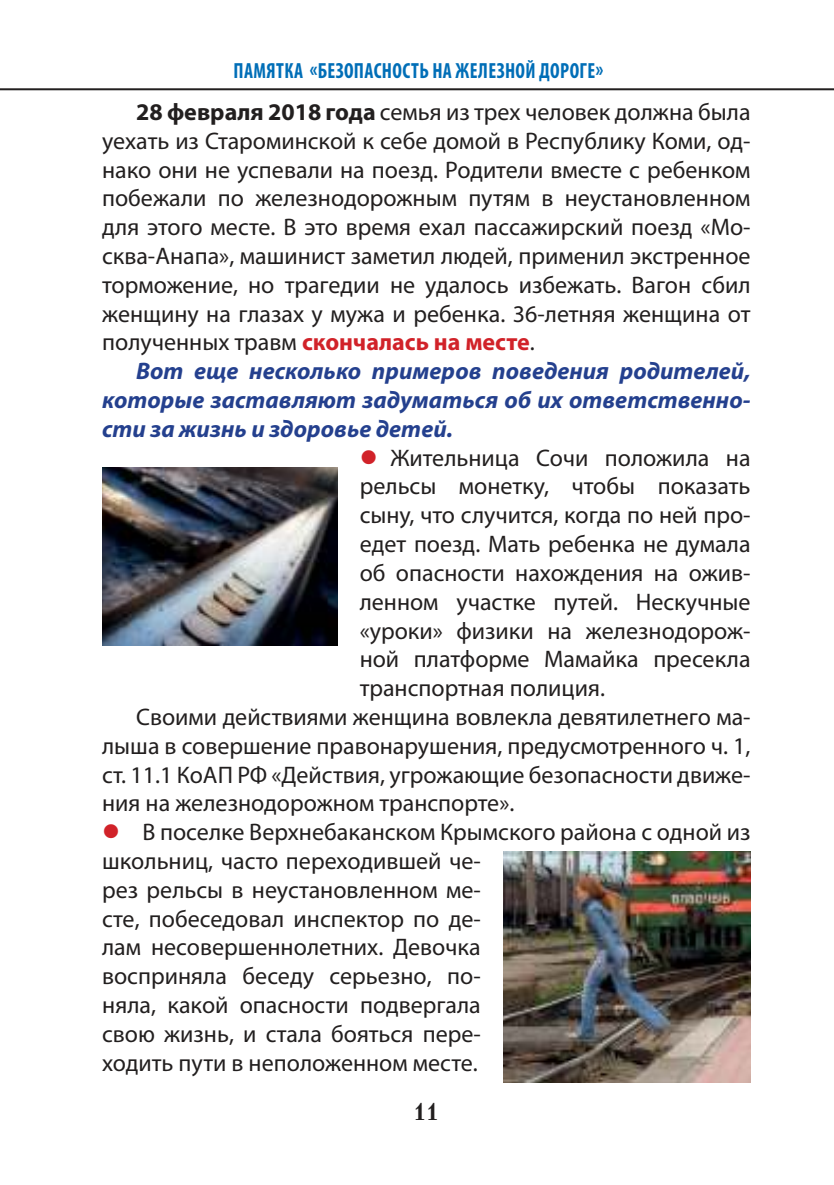
<style>
.page{position:relative;width:834px;height:1185px;background:#fff}
.page>*{position:absolute;margin:0;border:0;box-sizing:border-box;transform-origin:0 0}
.t1{font:24px/28.8px "Myriad Pro";color:#221f1f;text-align:justify}
.t2{font:italic 700 24px/28.8px "Myriad Pro";color:#24408e;text-align:justify}
.t3{font:700 24px "Petersburg C";color:#221f1f}
.t4{font:700 condensed 22px "Myriad Pro";letter-spacing:.02em;color:#006eb7;scale:.9 1}
.s1{font-weight:700}
.s2{font-weight:700;color:#d12229}
.s3{color:#d12229}
</style>
<div class="page">
<hr style="left:0;top:88px;width:833px;height:2px;background:#221f1f">
<img style="left:102px;top:467px;width:235px;height:178px">
<img style="left:503px;top:851px;width:247px;height:232px">
<p class="t4" style="left:233px;top:60px;width:412px">ПАМЯТКА «БЕЗОПАСНОСТЬ НА ЖЕЛЕЗНОЙ ДОРОГЕ»</p>
<p class="t1" style="left:102px;top:99px;width:650px;text-indent:34px"><span class="s1">28 февраля 2018 года</span> семья из трех человек должна была уехать из Староминской к себе домой в Республику Коми, од&shy;нако они не успевали на поезд. Родители вместе с ребенком побежали по железнодорожным путям в неустановленном для этого месте. В это время ехал пассажирский поезд «Мо&shy;сква-Анапа», машинист заметил людей, применил экстренное торможение, но трагедии не удалось избежать. Вагон сбил женщину на глазах у мужа и ребенка. 36-летняя женщина от полученных травм <span class="s2">скончалась на месте</span>.</p>
<p class="t2" style="left:102px;top:359px;width:650px;text-indent:34px">Вот еще несколько примеров поведения родителей, которые заставляют задуматься об их ответственно&shy;сти за жизнь и здоровье детей.</p>
<p class="t1" style="left:359px;top:444px;width:392px"><span class="s3">●</span> Жительница Сочи положила на</p>
<p class="t1" style="left:359px;top:473px;width:392px">рельсы монетку, чтобы показать</p>
<p class="t1" style="left:359px;top:502px;width:392px">сыну, что случится, когда по ней про-</p>
<p class="t1" style="left:359px;top:531px;width:392px">едет поезд. Мать ребенка не думала</p>
<p class="t1" style="left:359px;top:559px;width:392px">об опасности нахождения на ожив-</p>
<p class="t1" style="left:359px;top:588px;width:392px">ленном участке путей. Нескучные</p>
<p class="t1" style="left:359px;top:617px;width:392px">«уроки» физики на железнодорож-</p>
<p class="t1" style="left:359px;top:646px;width:392px">ной платформе Мамайка пресекла</p>
<p class="t1" style="left:359px;top:675px;width:247px">транспортная полиция.</p>
<p class="t1" style="left:136px;top:703px;width:616px">Своими действиями женщина вовлекла девятилетнего ма-</p>
<p class="t1" style="left:102px;top:732px;width:649px">лыша в совершение правонарушения, предусмотренного ч. 1,</p>
<p class="t1" style="left:102px;top:761px;width:649px">ст. 11.1 КоАП РФ «Действия, угрожающие безопасности движе-</p>
<p class="t1" style="left:102px;top:790px;width:413px">ния на железнодорожном транспорте».</p>
<p class="t1" style="left:102px;top:819px;width:650px;text-align:left"><span class="s3">●</span> В поселке Верхнебаканском Крымского района с одной из школьниц, часто переходившей че-<br>рез рельсы в неустановленном ме-<br>сте, побеседовал инспектор по де-<br>лам несовершеннолетних. Девочка<br>восприняла беседу серьезно, по-<br>няла, какой опасности подвергала<br>свою жизнь, и стала бояться пере-<br>ходить пути в неположенном месте.</p>
<p class="t3" style="left:413px;top:1097px;width:27px">11</p>
</div>
